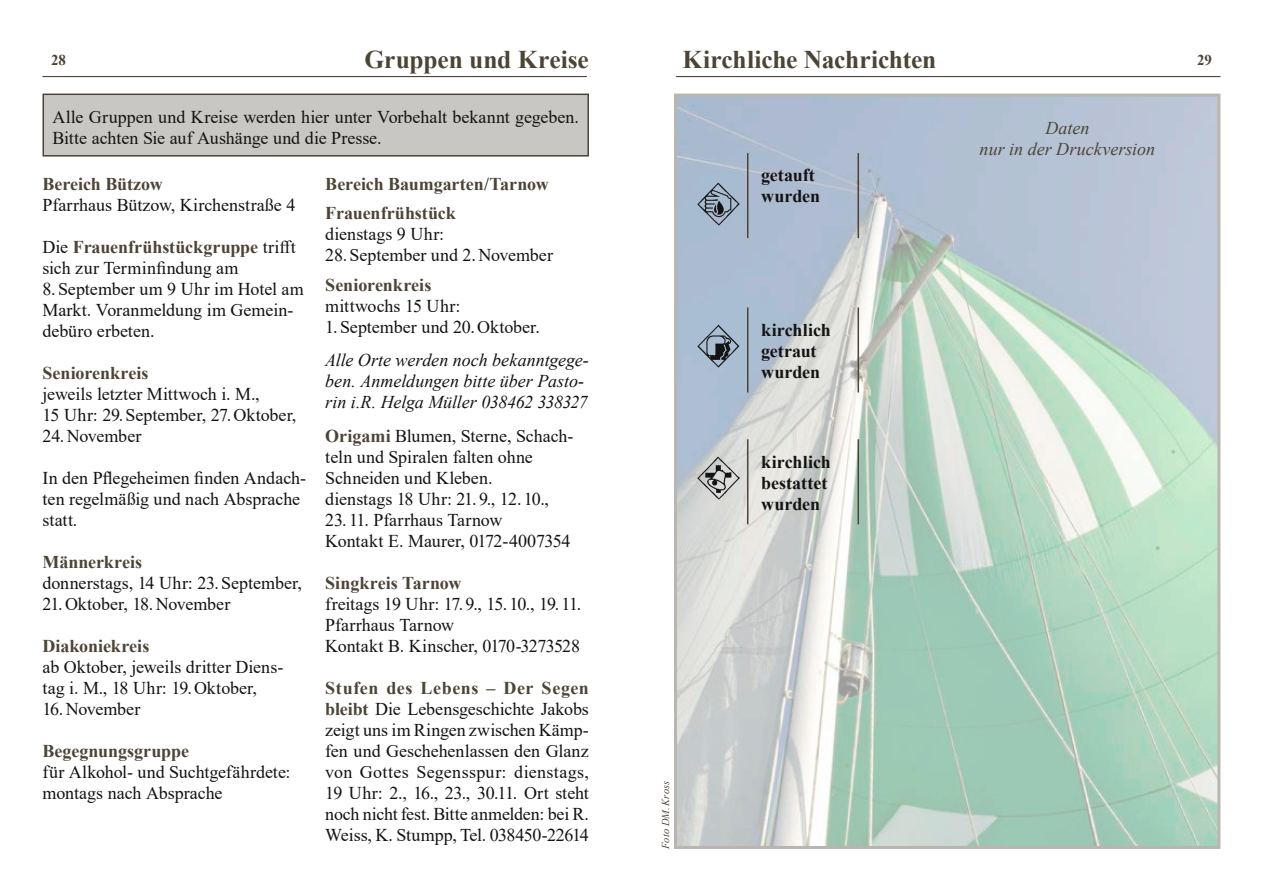
<style>
.page{position:relative;width:1263px;height:893px;background:#fff}
.page>*{position:absolute;margin:0;border:0;box-sizing:border-box;transform-origin:0 0}
.t1{font:700 25.5px "Times New Roman";letter-spacing:-.005em;color:#4c4436}
.t2{font:18px/21px "Times New Roman";letter-spacing:-.005em;color:#141314}
.t3{font:700 18px/29.5px "Times New Roman";letter-spacing:-.005em;color:#4c4436}
.t4{font:italic 18px/21px "Times New Roman";letter-spacing:-.005em;color:#141314}
.t5{font:700 18px/21px "Times New Roman";letter-spacing:-.005em;color:#141314}
.t6{font:italic 18px/21.6px "Times New Roman";color:#4c4436;text-align:center}
.t7{font:700 15px "Times New Roman";color:#4c4436}
.t8{font:italic 10.5px "Times New Roman";color:#4c4436}
.s1{font-weight:700;color:#4c4436}
</style>
<div class="page">
<hr style="left:43px;top:76px;width:544px;height:1px;background:#4c4436">
<hr style="left:676px;top:76px;width:544px;height:1px;background:#4c4436">
<img style="left:678px;top:98px;width:538px;height:747px">
<img style="left:697px;top:457px;width:43px;height:42px">
<hr style="left:747px;top:439px;width:1px;height:85px;background:#4c4436">
<hr style="left:857px;top:439px;width:2px;height:85px;background:#4c4436">
<img style="left:697px;top:325px;width:43px;height:42px">
<hr style="left:747px;top:307px;width:1px;height:85px;background:#4c4436">
<hr style="left:857px;top:307px;width:2px;height:85px;background:#4c4436">
<hr style="left:747px;top:153px;width:1px;height:85px;background:#4c4436">
<hr style="left:857px;top:153px;width:2px;height:85px;background:#4c4436">
<img style="left:697px;top:183px;width:43px;height:42px">
<div style="left:43px;top:94px;width:545px;height:62px;background:#c9c7c3"></div>
<div style="left:43px;top:94px;width:546px;height:63px;border:2px solid #4c4436"></div>
<h1 class="t1" style="left:365px;top:41px;width:226px">Gruppen und Kreise</h1>
<h1 class="t1" style="left:682px;top:41px;width:255px">Kirchliche Nachrichten</h1>
<p class="t7" style="left:51px;top:49px;width:17px">28</p>
<p class="t7" style="left:1197px;top:49px;width:16px">29</p>
<p class="t2" style="left:53px;top:106px;width:528px">Alle Gruppen und Kreise werden hier unter Vorbehalt bekannt gegeben.<br>Bitte achten Sie auf Aushänge und die Presse.</p>
<p class="t3" style="left:43px;top:168px;width:122px">Bereich Bützow</p>
<p class="t2" style="left:43px;top:193px;width:254px">Pfarrhaus Bützow, Kirchenstraße 4</p>
<p class="t2" style="left:43px;top:235px;width:263px">Die <span class="s1">Frauenfrühstückgruppe</span> trifft sich zur Terminfindung am<br>8.September um 9 Uhr im Hotel am<br>Markt. Voranmeldung im Gemein&shy;debüro erbeten.</p>
<p class="t3" style="left:43px;top:357px;width:108px">Seniorenkreis</p>
<p class="t2" style="left:43px;top:382px;width:255px">jeweils letzter Mittwoch i. M.,<br>15 Uhr: 29.September, 27.Oktober,<br>24.November</p>
<p class="t2" style="left:43px;top:466px;width:265px">In den Pflegeheimen finden Andach&shy;ten regelmäßig und nach Absprache statt.</p>
<p class="t3" style="left:43px;top:546px;width:101px">Männerkreis</p>
<p class="t2" style="left:43px;top:571px;width:261px">donnerstags, 14 Uhr: 23.September,<br>21.Oktober, 18.November</p>
<p class="t3" style="left:43px;top:630px;width:108px">Diakoniekreis</p>
<p class="t2" style="left:43px;top:655px;width:242px">ab Oktober, jeweils dritter Diens&shy;tag i. M., 18 Uhr: 19.Oktober,<br>16.November</p>
<p class="t3" style="left:43px;top:735px;width:148px">Begegnungsgruppe</p>
<p class="t2" style="left:43px;top:760px;width:249px">für Alkohol- und Suchtgefährdete: montags nach Absprache</p>
<p class="t3" style="left:325px;top:168px;width:225px">Bereich Baumgarten/Tarnow<br>Frauenfrühstück</p>
<p class="t2" style="left:325px;top:223px;width:229px">dienstags 9 Uhr:<br>28.September und 2.November</p>
<p class="t3" style="left:325px;top:269px;width:108px">Seniorenkreis</p>
<p class="t2" style="left:325px;top:295px;width:216px">mittwochs 15 Uhr:<br>1.September und 20.Oktober.</p>
<p class="t4" style="left:325px;top:349px;width:265px">Alle Orte werden noch bekanntgege&shy;ben. Anmeldungen bitte über Pasto&shy;rin i.R. Helga Müller 038462 338327</p>
<p class="t2" style="left:325px;top:425px;width:250px"><span class="s1">Origami</span> Blumen, Sterne, Schach&shy;teln und Spiralen falten ohne<br>Schneiden und Kleben.<br>dienstags 18 Uhr: 21. 9., 12.10.,<br>23.11. Pfarrhaus Tarnow<br>Kontakt E. Maurer, 0172-4007354</p>
<p class="t3" style="left:325px;top:567px;width:138px">Singkreis Tarnow</p>
<p class="t2" style="left:325px;top:593px;width:258px">freitags 19 Uhr: 17. 9., 15. 10., 19.11.<br>Pfarrhaus Tarnow<br>Kontakt B. Kinscher, 0170-3273528</p>
<p class="t2" style="left:325px;top:677px;width:265px;text-align:justify"><span class="s1">Stufen des Lebens – Der Segen bleibt</span> Die Lebensgeschichte Jakobs zeigt uns im Ringen zwischen Kämp&shy;fen und Geschehenlassen den Glanz von Gottes Segensspur: dienstags, 19 Uhr: 2., 16., 23., 30.11. Ort steht noch nicht fest. Bitte anmelden: bei R.<br>Weiss, K. Stumpp, Tel. 038450-22614</p>
<p class="t8" style="left:658px;top:849px;width:70px;rotate:-90deg">Foto DM.Kross</p>
<p class="t5" style="left:761px;top:164px;width:60px">getauft wurden</p>
<p class="t5" style="left:761px;top:319px;width:71px">kirchlich getraut wurden</p>
<p class="t5" style="left:761px;top:451px;width:71px">kirchlich bestattet wurden</p>
<p class="t6" style="left:979px;top:116px;width:177px">Daten<br>nur in der Druckversion</p>
</div>
